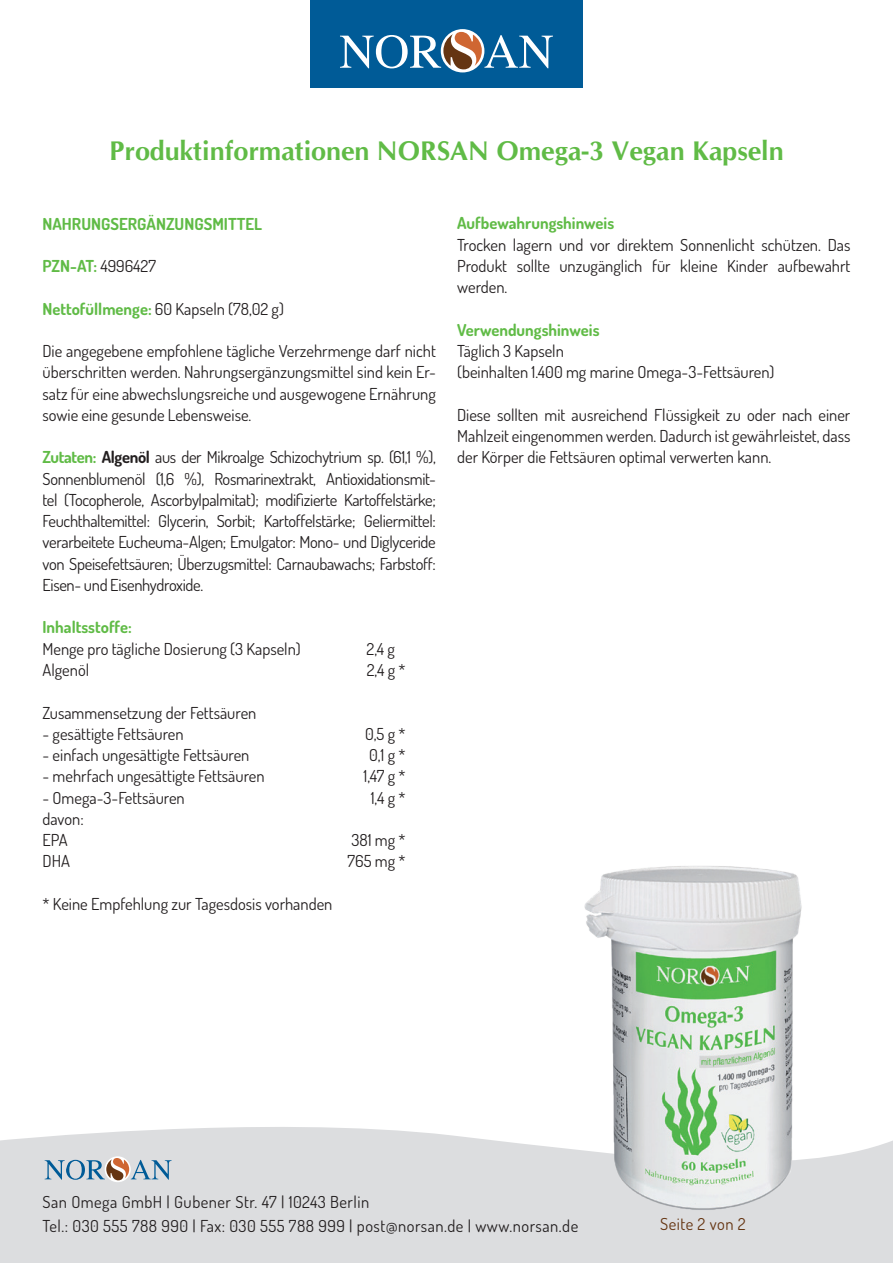
<style>
.page{position:relative;width:893px;height:1263px;background:#fff}
.page>*{position:absolute;margin:0;border:0;box-sizing:border-box;transform-origin:0 0}
.t1{font:700 27px "CG Omega";color:#60bb46}
.t2{font:16.5px/21.3px "Dosis";color:#231f20;text-align:justify}
.t3{font:16.5px/24px "Dosis";letter-spacing:.03em;color:#231f20}
.t4{font:700 16.5px "Dosis";color:#60bb46}
.t5{font:16.5px "Dosis";letter-spacing:.03em;color:#653512}
.s1{font-weight:400;color:#231f20}
.s2{font-weight:700;color:#60bb46}
.s3{font-weight:700}
</style>
<div class="page">
<div style="left:0;top:1127px;width:893px;height:136px;background:#dcdddf"></div>
<svg style="left:105px;top:1156px;width:26px;height:26px"></svg>
<svg style="left:45px;top:1158px;width:127px;height:22px;background:#a8b4bd"></svg>
<img style="left:582px;top:866px;width:224px;height:347px">
<div style="left:310px;top:0;width:273px;height:87px;background:#005b97"></div>
<svg style="left:441px;top:29px;width:43px;height:43px"></svg>
<svg style="left:340px;top:32px;width:213px;height:37px"></svg>
<h1 class="t1" style="left:109px;top:134px;width:676px">Produktinformationen NORSAN Omega-3 Vegan Kapseln</h1>
<p class="t4" style="left:43px;top:213px;width:221px">NAHRUNGSERGÄNZUNGSMITTEL</p>
<p class="t4" style="left:43px;top:255px;width:115px">PZN-AT: <span class="s1">4996427</span></p>
<p class="t2" style="left:43px;top:297px;width:243px"><span class="s2">Nettofüllmenge:</span> 60 Kapseln (78,02 g)</p>
<p class="t2" style="left:43px;top:340px;width:395px">Die angegebene empfohlene tägliche Verzehrmenge darf nicht überschritten werden. Nahrungsergänzungsmittel sind kein Er&shy;satz für eine abwechslungsreiche und ausgewogene Ernährung sowie eine gesunde Lebensweise.</p>
<p class="t2" style="left:43px;top:446px;width:395px"><span class="s2">Zutaten:</span> <span class="s3">Algenöl</span> aus der Mikroalge Schizochytrium sp. (61,1 %), Sonnenblumenöl (1,6 %), Rosmarinextrakt, Antioxidationsmit&shy;tel (Tocopherole, Ascorbylpalmitat); modifizierte Kartoffelstärke; Feuchthaltemittel: Glycerin, Sorbit; Kartoffelstärke; Geliermittel: verarbeitete Eucheuma-Algen; Emulgator: Mono- und Diglyceride von Speisefettsäuren; Überzugsmittel: Carnaubawachs; Farbstoff:<br>Eisen- und Eisenhydroxide.</p>
<p class="t4" style="left:43px;top:617px;width:91px">Inhaltsstoffe:</p>
<p class="t2" style="left:43px;top:638px;width:260px">Menge pro tägliche Dosierung (3 Kapseln)</p>
<p class="t2" style="left:367px;top:638px;width:30px">2,4 g</p>
<p class="t2" style="left:43px;top:659px;width:48px">Algenöl</p>
<p class="t2" style="left:367px;top:659px;width:40px">2,4 g *</p>
<p class="t2" style="left:43px;top:701px;width:215px">Zusammensetzung der Fettsäuren</p>
<p class="t2" style="left:43px;top:723px;width:143px">- gesättigte Fettsäuren</p>
<p class="t2" style="left:365px;top:723px;width:42px">0,5 g *</p>
<p class="t2" style="left:43px;top:744px;width:208px">- einfach ungesättigte Fettsäuren</p>
<p class="t2" style="left:369px;top:744px;width:38px">0,1 g *</p>
<p class="t2" style="left:43px;top:765px;width:224px">- mehrfach ungesättigte Fettsäuren</p>
<p class="t2" style="left:363px;top:765px;width:44px">1,47 g *</p>
<p class="t2" style="left:43px;top:786px;width:144px">- Omega-3-Fettsäuren</p>
<p class="t2" style="left:371px;top:786px;width:36px">1,4 g *</p>
<p class="t2" style="left:43px;top:808px;width:43px">davon:<br>EPA</p>
<p class="t2" style="left:351px;top:829px;width:56px">381 mg *</p>
<p class="t2" style="left:43px;top:850px;width:29px">DHA</p>
<p class="t2" style="left:348px;top:850px;width:59px">765 mg *</p>
<p class="t2" style="left:43px;top:893px;width:291px">* Keine Empfehlung zur Tagesdosis vorhanden</p>
<p class="t4" style="left:457px;top:213px;width:159px">Aufbewahrungshinweis</p>
<p class="t2" style="left:457px;top:234px;width:395px">Trocken lagern und vor direktem Sonnenlicht schützen. Das Produkt sollte unzugänglich für kleine Kinder aufbewahrt werden.</p>
<p class="t4" style="left:457px;top:319px;width:144px">Verwendungshinweis</p>
<p class="t2" style="left:457px;top:340px;width:319px">Täglich 3 Kapseln<br>(beinhalten 1.400 mg marine Omega-3-Fettsäuren)</p>
<p class="t2" style="left:457px;top:404px;width:395px">Diese sollten mit ausreichend Flüssigkeit zu oder nach einer Mahlzeit eingenommen werden. Dadurch ist gewährleistet, dass der Körper die Fettsäuren optimal verwerten kann.</p>
<p class="t3" style="left:43px;top:1189px;width:537px">San Omega GmbH | Gubener Str. 47 | 10243 Berlin<br>Tel.: 030 555 788 990 | Fax: 030 555 788 999 | post@norsan.de | www.norsan.de</p>
<p class="t5" style="left:660px;top:1213px;width:87px">Seite 2 von 2</p>
</div>
